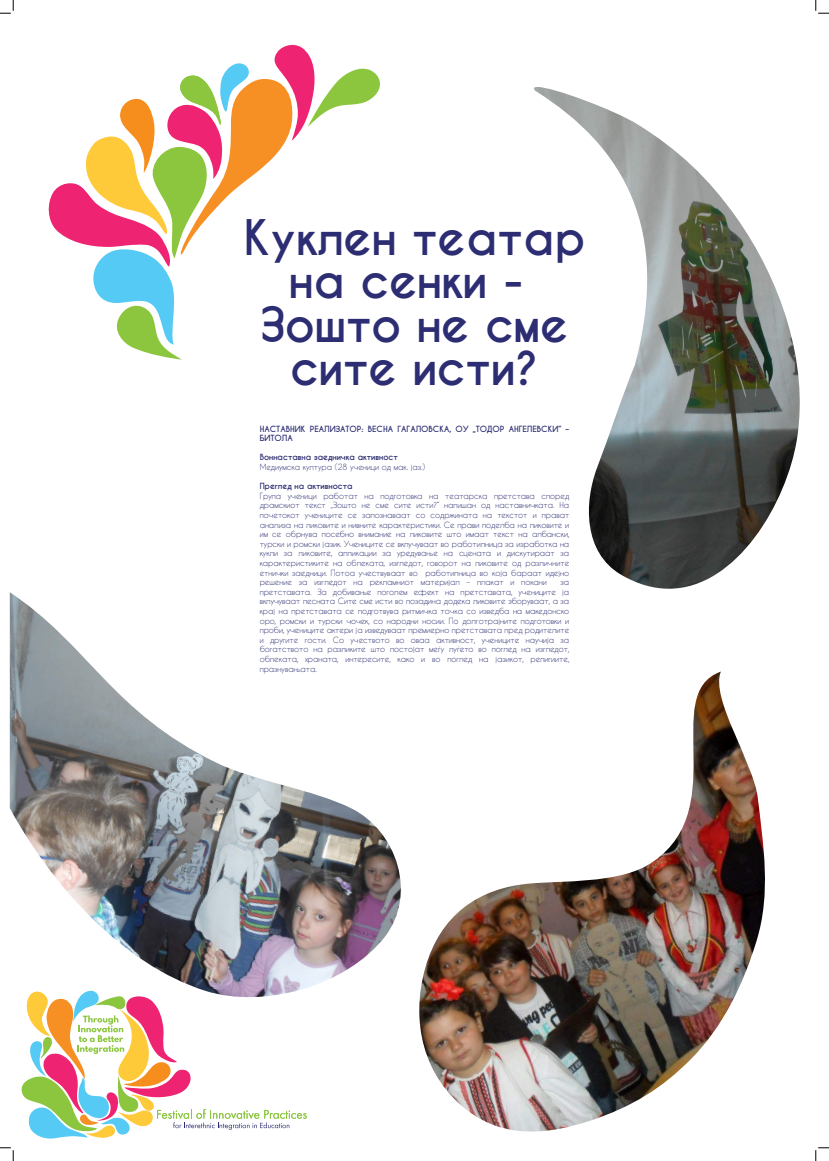
<style>
.page{position:relative;width:829px;height:1161px;background:#fff}
.page>*{position:absolute;margin:0;border:0;box-sizing:border-box;transform-origin:0 0}
.t1{font:700 46px/43.5px "Caviar Dreams";color:#2c2d72;text-align:center}
.t2{font:8px/9.6px "Caviar Dreams";color:#2c2d72;text-align:justify}
.t3{font:700 8px/9.6px "Caviar Dreams";color:#2c2d72}
</style>
<div class="page">
<svg style="left:48px;top:44px;width:332px;height:315px"></svg>
<svg style="left:21px;top:1009px;width:286px;height:129px"></svg>
<img style="left:10px;top:592px;width:391px;height:417px">
<img style="left:419px;top:671px;width:346px;height:461px">
<img style="left:534px;top:87px;width:266px;height:501px">
<svg style="left:0;top:0;width:14px;height:14px"></svg>
<svg style="left:0;top:1147px;width:14px;height:13px"></svg>
<svg style="left:815px;top:0;width:13px;height:14px"></svg>
<svg style="left:815px;top:1147px;width:13px;height:13px"></svg>
<h1 class="t1" style="left:243px;top:217px;width:343px">Куклен театар на сенки -<br>Зошто не сме сите исти?</h1>
<p class="t3" style="left:259px;top:424px;width:311px">НАСТАВНИК РЕАЛИЗАТОР: ВЕСНА ГАГАЛОВСКА, ОУ „ТОДОР АНГЕЛЕВСКИ“ –<br>БИТОЛА</p>
<p class="t3" style="left:259px;top:452px;width:140px">Воннаставна заедничка активност</p>
<p class="t2" style="left:259px;top:462px;width:167px">Медиумска култура (28 ученици од мак. јаз.)</p>
<p class="t3" style="left:259px;top:481px;width:94px">Преглед на активноста</p>
<p class="t2" style="left:259px;top:490px;width:311px">Група ученици работат на подготовка на театарска претстава според драмскиот текст „Зошто не сме сите исти?“ напишан од наставничката. На почетокот учениците се запознаваат со содржината на текстот и прават анализа на ликовите и нивните карактеристики. Се прави поделба на ликовите и им се обрнува посебно внимание на ликовите што имаат текст на албански, турски и ромски јазик. Учениците се вклучуваат во работилница за изработка на кукли за ликовите, апликации за уредување на сцената и дискутираат за карактеристиките на облеката, изгледот, говорот на ликовите од различните етнички заедници. Потоа учествуваат во работилница во која бараат идејно решение за изгледот на рекламниот материјал – плакат и покани</p>
<p class="t2" style="left:259px;top:577px;width:311px;text-indent:301px">за претставата. За добивање поголем ефект на претставата, учениците ја вклучуваат песната Сите сме исти во позадина додека ликовите зборуваат, а за крај на претставата се подготвува ритмичка точка со изведба на македонско оро, ромски и турски чочек, со народни носии. По долготрајните подготовки и проби, учениците актери ја изведуваат премиерно претставата пред родителите и другите гости. Со учеството во оваа активност, учениците научија за богатството на разликите што постојат меѓу луѓето во поглед на изгледот, облеката, храната, интересите, како и во поглед на јазикот, религиите, празнувањата.</p>
</div>
